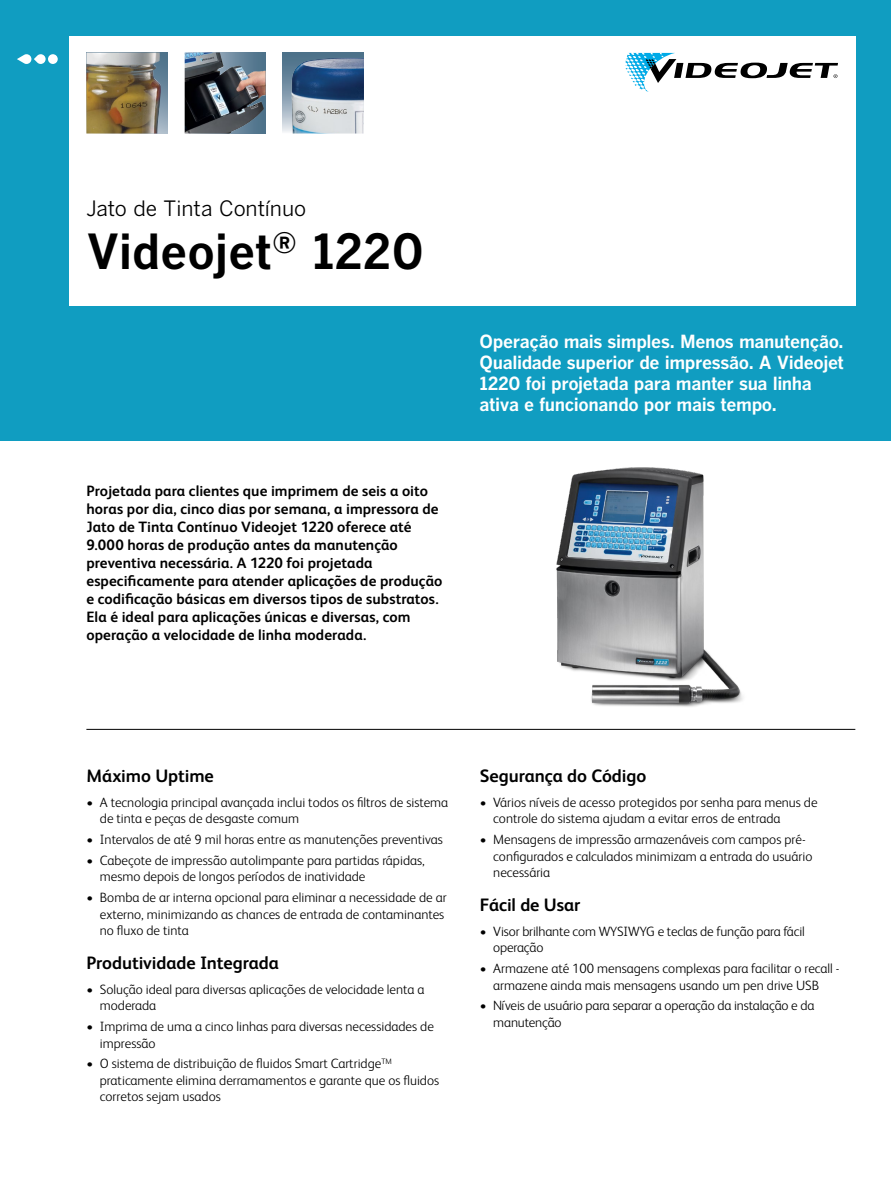
<style>
.page{position:relative;width:891px;height:1188px;background:#fff}
.page>*{position:absolute;margin:0;border:0;box-sizing:border-box;transform-origin:0 0}
.t1{font:700 48px "Benton Gothic";color:#000}
.t2{font:21px "Benton Gothic";letter-spacing:-.005em;color:#000}
.t3{font:700 18px/21px "Benton Gothic";letter-spacing:-.02em;color:#fff}
.t4{font:700 18px "FS Albert";letter-spacing:-.005em;color:#000}
.t5{font:700 15px/18px "FS Albert";letter-spacing:.005em;color:#000}
.t6{font:300 13.5px/16.5px "FS Albert";color:#000}
</style>
<div class="page">
<div style="left:0;top:0;width:891px;height:441px;background:#109dc1"></div>
<div style="left:69px;top:36px;width:786px;height:270px;background:#fff"></div>
<div style="left:48px;top:54px;width:10px;height:10px;background:#fff;border-radius:50%"></div>
<svg style="left:17px;top:54px;width:29px;height:10px"></svg>
<hr style="left:86px;top:729px;width:769px;height:1px;background:#000">
<img style="left:185px;top:53px;width:81px;height:81px">
<img style="left:534px;top:467px;width:226px;height:263px">
<svg style="left:283px;top:53px;width:81px;height:79px"></svg>
<img style="left:291px;top:58px;width:73px;height:76px">
<div style="left:86px;top:53px;width:81px;height:81px;background:linear-gradient(to bottom,#426982,#a9b8c7)"></div>
<img style="left:86px;top:53px;width:75px;height:81px">
<svg style="left:625px;top:53px;width:213px;height:39px"></svg>
<h2 class="t2" style="left:86px;top:197px;width:221px">Jato de Tinta Contínuo</h2>
<h1 class="t1" style="left:86px;top:224px;width:339px">Videojet<sup>®</sup> 1220</h1>
<p class="t5" style="left:86px;top:482px;width:357px">Projetada para clientes que imprimem de seis a oito horas por dia, cinco dias por semana, a impressora de Jato de Tinta Contínuo Videojet 1220 oferece até 9.000 horas de produção antes da manutenção preventiva necessária. A 1220 foi projetada especificamente para atender aplicações de produção e codificação básicas em diversos tipos de substratos.<br>Ela é ideal para aplicações únicas e diversas, com operação a velocidade de linha moderada.</p>
<h3 class="t3" style="left:480px;top:332px;width:366px">Operação mais simples. Menos manutenção.<br>Qualidade superior de impressão. A Videojet 1220 foi projetada para manter sua linha ativa e funcionando por mais tempo.</h3>
<h3 class="t4" style="left:86px;top:765px;width:129px">Máximo Uptime</h3>
<p class="t6" style="left:100px;top:794px;width:350px;text-indent:-14px">• A tecnologia principal avançada inclui todos os filtros de sistema de tinta e peças de desgaste comum</p>
<p class="t6" style="left:86px;top:831px;width:358px">• Intervalos de até 9 mil horas entre as manutenções preventivas</p>
<p class="t6" style="left:100px;top:852px;width:326px;text-indent:-14px">• Cabeçote de impressão autolimpante para partidas rápidas, mesmo depois de longos períodos de inatividade</p>
<p class="t6" style="left:100px;top:889px;width:348px;text-indent:-14px">• Bomba de ar interna opcional para eliminar a necessidade de ar externo, minimizando as chances de entrada de contaminantes no fluxo de tinta</p>
<h3 class="t4" style="left:86px;top:952px;width:194px">Produtividade Integrada</h3>
<p class="t6" style="left:100px;top:981px;width:326px;text-indent:-14px">• Solução ideal para diversas aplicações de velocidade lenta a moderada</p>
<p class="t6" style="left:100px;top:1018px;width:336px;text-indent:-14px">• Imprima de uma a cinco linhas para diversas necessidades de impressão</p>
<p class="t6" style="left:100px;top:1056px;width:341px;text-indent:-14px">• O sistema de distribuição de fluidos Smart Cartridge<sup>TM </sup>praticamente elimina derramamentos e garante que os fluidos corretos sejam usados</p>
<h3 class="t4" style="left:480px;top:765px;width:168px">Segurança do Código</h3>
<p class="t6" style="left:493px;top:794px;width:326px;text-indent:-14px">• Vários níveis de acesso protegidos por senha para menus de controle do sistema ajudam a evitar erros de entrada</p>
<p class="t6" style="left:493px;top:831px;width:321px;text-indent:-14px">• Mensagens de impressão armazenáveis com campos pré&shy;configurados e calculados minimizam a entrada do usuário necessária</p>
<h3 class="t4" style="left:480px;top:894px;width:102px">Fácil de Usar</h3>
<p class="t6" style="left:493px;top:923px;width:313px;text-indent:-14px">• Visor brilhante com WYSIWYG e teclas de função para fácil operação</p>
<p class="t6" style="left:480px;top:960px;width:361px;text-align:center">• Armazene até 100 mensagens complexas para facilitar o recall - armazene ainda mais mensagens usando um pen drive USB</p>
<p class="t6" style="left:493px;top:998px;width:323px;text-indent:-14px">• Níveis de usuário para separar a operação da instalação e da manutenção</p>
</div>
